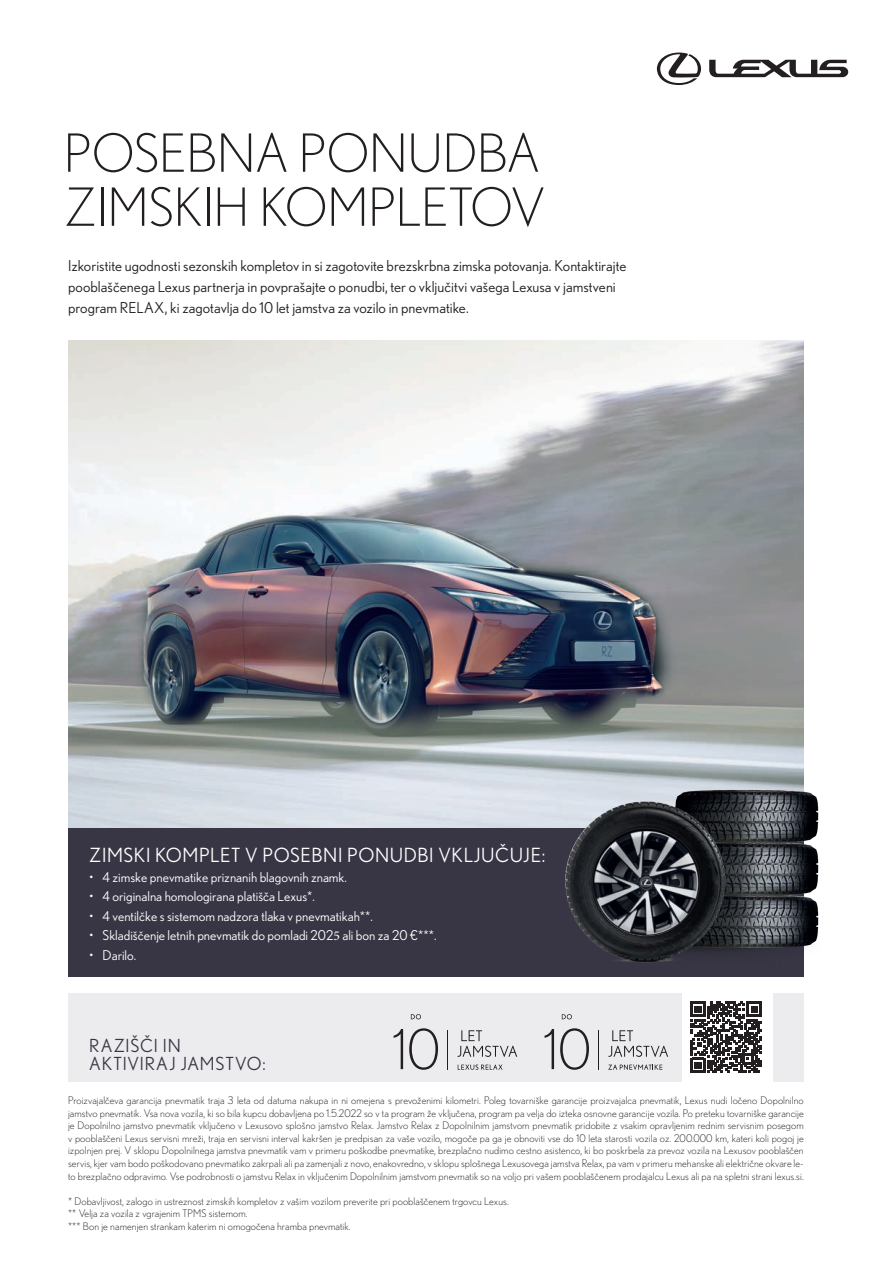
<style>
.page{position:relative;width:893px;height:1263px;background:#fff}
.page>*{position:absolute;margin:0;border:0;box-sizing:border-box;transform-origin:0 0}
.t1{font:300 52.5px/54px "Nobel WGL";color:#231f20}
.t2{font:19.5px "Nobel WGL";letter-spacing:.03em;color:#fff}
.t3{font:18px/18px "Nobel WGL";letter-spacing:.045em;color:#383644}
.t4{font:15px/21px "Nobel WGL";color:#231f20}
.t5{font:13.5px "Nobel WGL";color:#fff}
.t6{font:300 10.5px/12.6px "Nobel WGL";letter-spacing:.01em;color:#231f20;text-align:justify}
.s1{font-family:"Minion Pro"}
</style>
<div class="page">
<img style="left:68px;top:341px;width:736px;height:487px">
<div style="left:68px;top:993px;width:736px;height:89px;background:#ececee"></div>
<div style="left:68px;top:828px;width:736px;height:149px;background:#383644"></div>
<div style="left:682px;top:993px;width:90px;height:89px;background:#fff"></div>
<svg style="left:690px;top:1002px;width:72px;height:71px"></svg>
<svg style="left:657px;top:53px;width:44px;height:32px"></svg>
<svg style="left:709px;top:60px;width:139px;height:17px"></svg>
<img style="left:552px;top:746px;width:267px;height:217px">
<img style="left:593px;top:828px;width:107px;height:107px;border-radius:54px">
<svg style="left:394px;top:1029px;width:9px;height:40px"></svg>
<svg style="left:409px;top:1028px;width:29px;height:42px"></svg>
<svg style="left:411px;top:1014px;width:10px;height:5px"></svg>
<svg style="left:458px;top:1030px;width:59px;height:27px"></svg>
<svg style="left:458px;top:1064px;width:45px;height:6px"></svg>
<hr style="left:447px;top:1030px;width:1px;height:40px;background:#231f20">
<svg style="left:545px;top:1029px;width:9px;height:40px"></svg>
<svg style="left:560px;top:1028px;width:29px;height:42px"></svg>
<svg style="left:562px;top:1014px;width:10px;height:5px"></svg>
<svg style="left:608px;top:1030px;width:60px;height:27px"></svg>
<svg style="left:608px;top:1064px;width:54px;height:6px"></svg>
<hr style="left:598px;top:1030px;width:1px;height:40px;background:#231f20">
<h1 class="t1" style="left:64px;top:124px;width:483px">POSEBNA PONUDBA<br>ZIMSKIH KOMPLETOV</h1>
<p class="t4" style="left:68px;top:255px;width:560px">Izkoristite ugodnosti sezonskih kompletov in si zagotovite brezskrbna zimska potovanja. Kontaktirajte pooblaščenega Lexus partnerja in povprašajte o ponudbi, ter o vključitvi vašega Lexusa v jamstveni program RELAX, ki zagotavlja do 10 let jamstva za vozilo in pnevmatike.</p>
<h2 class="t2" style="left:89px;top:842px;width:457px">ZIMSKI KOMPLET V POSEBNI PONUDBI VKLJUČUJE:</h2>
<p class="t5" style="left:89px;top:867px;width:259px">• 4 zimske pnevmatike priznanih blagovnih znamk.</p>
<p class="t5" style="left:89px;top:887px;width:227px">• 4 originalna homologirana platišča Lexus*.</p>
<p class="t5" style="left:89px;top:906px;width:285px">• 4 ventilčke s sistemom nadzora tlaka v pnevmatikah**.</p>
<p class="t5" style="left:89px;top:926px;width:349px">• Skladiščenje letnih pnevmatik do pomladi 202<span class="s1">5</span> ali bon za 20 €***.</p>
<p class="t5" style="left:89px;top:945px;width:48px">• Darilo.</p>
<h3 class="t3" style="left:89px;top:1036px;width:178px">RAZIŠČI IN<br>AKTIVIRAJ JAMSTVO:</h3>
<p class="t6" style="left:68px;top:1093px;width:737px">Proizvajalčeva garancija pnevmatik traja 3 leta od datuma nakupa in ni omejena s prevoženimi kilometri. Poleg tovarniške garancije proizvajalca pnevmatik, Lexus nudi ločeno Dopolnilno jamstvo pnevmatik. Vsa nova vozila, ki so bila kupcu dobavljena po 1.5.2022 so v ta program že vključena, program pa velja do izteka osnovne garancije vozila. Po preteku tovarniške garancije je Dopolnilno jamstvo pnevmatik vključeno v Lexusovo splošno jamstvo Relax. Jamstvo Relax z Dopolnilnim jamstvom pnevmatik pridobite z vsakim opravljenim rednim servisnim posegom v pooblaščeni Lexus servisni mreži, traja en servisni interval kakršen je predpisan za vaše vozilo, mogoče pa ga je obnoviti vse do 10 leta starosti vozila oz. 200.000 km, kateri koli pogoj je izpolnjen prej. V sklopu Dopolnilnega jamstva pnevmatik vam v primeru poškodbe pnevmatike, brezplačno nudimo cestno asistenco, ki bo poskrbela za prevoz vozila na Lexusov pooblaščen servis, kjer vam bodo poškodovano pnevmatiko zakrpali ali pa zamenjali z novo, enakovredno, v sklopu splošnega Lexusovega jamstva Relax, pa vam v primeru mehanske ali električne okvare le&shy;to brezplačno odpravimo. Vse podrobnosti o jamstvu Relax in vključenim Dopolnilnim jamstvom pnevmatik so na voljo pri vašem pooblaščenem prodajalcu Lexus ali pa na spletni strani lexus.si.</p>
<p class="t6" style="left:68px;top:1194px;width:442px;text-align:left">* Dobavljivost, zalogo in ustreznost zimskih kompletov z vašim vozilom preverite pri pooblaščenem trgovcu Lexus. ** Velja za vozila z vgrajenim TPMS sistemom.<br>*** Bon je namenjen strankam katerim ni omogočena hramba pnevmatik.</p>
</div>
